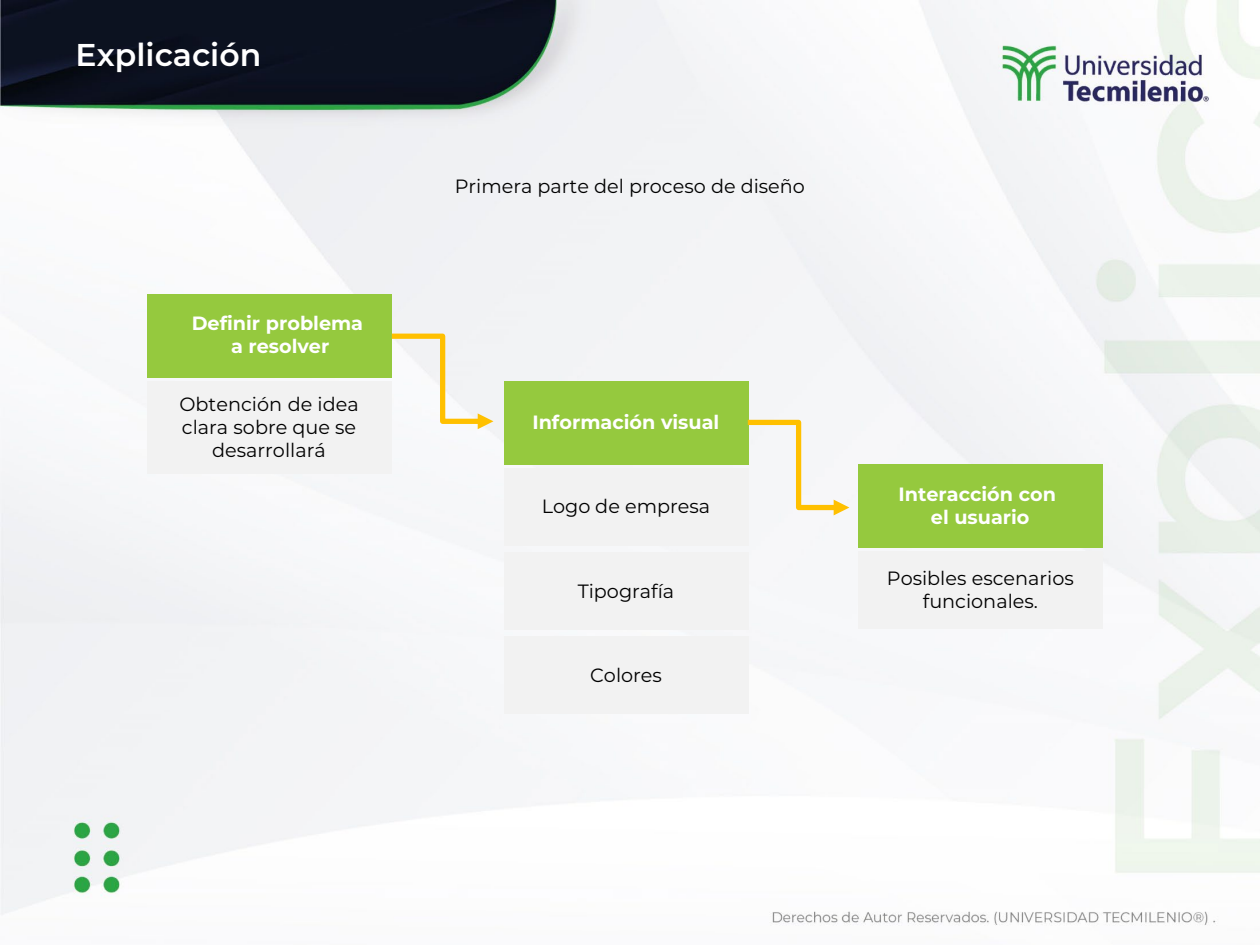
<style>
.page{position:relative;width:1260px;height:945px;background:#fff}
.page>*{position:absolute;margin:0;border:0;box-sizing:border-box;transform-origin:0 0}
.t1{font:600 31.5px "Montserrat";color:#fff}
.t2{font:19.25px/23.1px "Montserrat";color:#000;text-align:center}
.t3{font:700 19.25px "Montserrat";color:#fff}
</style>
<div class="page">
<img style="left:0;top:0;width:1260px;height:926px">
<div style="left:147px;top:294px;width:244px;height:83px;background:#95c93e"></div>
<div style="left:147px;top:381px;width:244px;height:93px;background:#f2f2f2"></div>
<div style="left:504px;top:552px;width:244px;height:77px;background:#f2f2f2"></div>
<div style="left:504px;top:381px;width:244px;height:83px;background:#95c93e"></div>
<div style="left:504px;top:468px;width:244px;height:77px;background:#f2f2f2"></div>
<div style="left:858px;top:464px;width:244px;height:83px;background:#95c93e"></div>
<div style="left:858px;top:551px;width:244px;height:78px;background:#f2f2f2"></div>
<svg style="left:387px;top:331px;width:106px;height:98px"></svg>
<div style="left:504px;top:636px;width:244px;height:77px;background:#f2f2f2"></div>
<svg style="left:743px;top:417px;width:106px;height:98px"></svg>
<p class="t1" style="left:76px;top:32px;width:187px">Explicación</p>
<p class="t3" style="left:192px;top:310px;width:173px">Definir problema</p>
<p class="t3" style="left:231px;top:333px;width:100px">a resolver</p>
<p class="t2" style="left:179px;top:392px;width:181px">Obtención de idea clara sobre que se desarrollará</p>
<h1 class="t2" style="left:455px;top:174px;width:352px">Primera parte del proceso de diseño</h1>
<p class="t3" style="left:532px;top:408px;width:188px">Información visual</p>
<p class="t2" style="left:542px;top:494px;width:170px">Logo de empresa</p>
<p class="t2" style="left:578px;top:579px;width:98px">Tipografía</p>
<p class="t2" style="left:590px;top:663px;width:73px">Colores</p>
<p class="t3" style="left:899px;top:480px;width:159px">Interacción con</p>
<p class="t3" style="left:931px;top:503px;width:100px">el usuario</p>
<p class="t2" style="left:887px;top:566px;width:188px">Posibles escenarios funcionales.</p>
</div>
